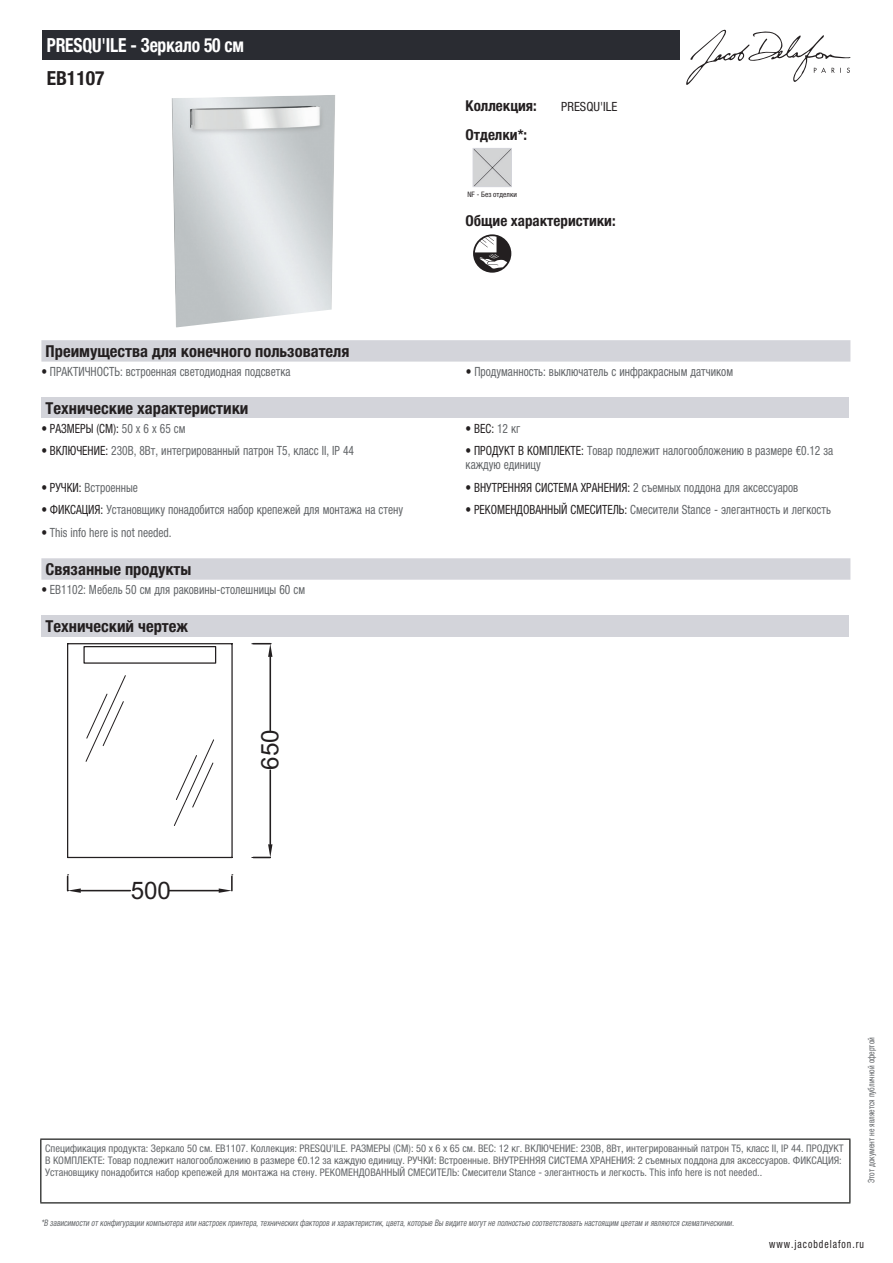
<style>
.page{position:relative;width:893px;height:1263px;background:#fff}
.page>*{position:absolute;margin:0;border:0;box-sizing:border-box;transform-origin:0 0}
.t1{font:24.15px "Arial";color:#231f20}
.t2{font:700 condensed 19.5px "Helvetica Neue LTCYR";letter-spacing:-.01em;color:#fff;scale:.9 1}
.t3{font:700 condensed 19.5px "Helvetica Neue LTCYR";color:#231f20}
.t4{font:700 condensed 16.5px "Helvetica Neue LTCYR";color:#231f20}
.t5{font:700 condensed 15px "Helvetica Neue LTCYR";color:#231f20}
.t6{font:condensed 12.75px/13.5px "Helvetica Neue LTCYR";color:#626568;scale:.9 1}
.t7{font:condensed 12.75px "Helvetica Neue LTCYR";color:#231f20;scale:.9 1}
.t8{font:condensed 12.75px "Helvetica Neue LTCYR";color:#231f20}
.t9{font:condensed 11.25px "Helvetica Neue LTCYR";letter-spacing:.1em;color:#231f20;scale:.87 1}
.t10{font:condensed 10.5px/12px "Helvetica Neue LTCYR";color:#626568}
.t11{font:italic condensed 9px "Helvetica Neue LTCYR";color:#626568;scale:.87 1}
.t12{font:condensed 9px "Helvetica Neue LTCYR";color:#626568;scale:.87 1}
.t13{font:condensed 7.5px "Helvetica Neue LTCYR";color:#231f20}
.s1{color:#231f20}
.s2{color:#626568}
</style>
<div class="page">
<svg style="left:686px;top:30px;width:164px;height:55px"></svg>
<img style="left:172px;top:95px;width:163px;height:232px">
<img style="left:475px;top:150px;width:35px;height:35px">
<div style="left:473px;top:148px;width:39px;height:39px;border:1px solid #d3d4da"></div>
<svg style="left:473px;top:234px;width:38px;height:39px"></svg>
<div style="left:41px;top:340px;width:809px;height:22px;background:#d3d4da"></div>
<div style="left:41px;top:397px;width:808px;height:21px;background:#d3d4da"></div>
<svg style="left:41px;top:558px;width:809px;height:22px;background:#d4d5db"></svg>
<div style="left:41px;top:615px;width:808px;height:21px;background:#d3d4da"></div>
<hr style="left:68px;top:857px;width:164px;height:1px;background:#231f20">
<hr style="left:231px;top:644px;width:2px;height:213px;background:#231f20">
<hr style="left:68px;top:643px;width:164px;height:1px;background:#231f20">
<hr style="left:67px;top:644px;width:1px;height:213px;background:#231f20">
<div style="left:83px;top:646px;width:133px;height:18px;border:1px solid #231f20"></div>
<svg style="left:85px;top:675px;width:129px;height:151px"></svg>
<hr style="left:269px;top:770px;width:2px;height:74px;background:#231f20">
<hr style="left:269px;top:657px;width:2px;height:74px;background:#231f20">
<svg style="left:252px;top:844px;width:20px;height:14px"></svg>
<svg style="left:252px;top:643px;width:20px;height:14px"></svg>
<hr style="left:169px;top:890px;width:50px;height:1px;background:#231f20">
<hr style="left:81px;top:890px;width:49px;height:1px;background:#231f20">
<svg style="left:219px;top:874px;width:14px;height:19px"></svg>
<svg style="left:67px;top:874px;width:14px;height:19px"></svg>
<div style="left:43px;top:30px;width:637px;height:30px;background:#2a2c32"></div>
<hr style="left:40px;top:1138px;width:810px;height:2px;background:#040503">
<hr style="left:40px;top:1140px;width:1px;height:62px;background:#040503">
<hr style="left:849px;top:1140px;width:1px;height:62px;background:#040503">
<hr style="left:40px;top:1202px;width:810px;height:1px;background:#040503">
<h2 class="t2" style="left:47px;top:34px;width:221px">PRESQU'ILE - Зеркало 50 см</h2>
<h2 class="t3" style="left:47px;top:67px;width:59px">EB1107</h2>
<p class="t5" style="left:466px;top:97px;width:73px">Коллекция:</p>
<p class="t8" style="left:561px;top:99px;width:57px">PRESQU'ILE</p>
<p class="t5" style="left:466px;top:126px;width:63px">Отделки*:</p>
<p class="t13" style="left:467px;top:190px;width:51px">NF - Без отделки</p>
<p class="t5" style="left:466px;top:212px;width:152px">Общие характеристики:</p>
<p class="t4" style="left:46px;top:342px;width:305px">Преимущества для конечного пользователя</p>
<p class="t6" style="left:41px;top:365px;width:278px"><span class="s1">•</span> ПРАКТИЧНОСТЬ: встроенная светодиодная подсветка</p>
<p class="t6" style="left:466px;top:365px;width:298px"><span class="s1">•</span> Продуманность: выключатель с инфракрасным датчиком</p>
<p class="t4" style="left:46px;top:399px;width:204px">Технические характеристики</p>
<p class="t7" style="left:41px;top:421px;width:162px">• РАЗМЕРЫ (СМ): <span class="s2">50 x 6 x 65 см</span></p>
<p class="t7" style="left:466px;top:421px;width:62px">• ВЕС: <span class="s2">12 кг</span></p>
<p class="t6" style="left:41px;top:444px;width:349px"><span class="s1">• ВКЛЮЧЕНИЕ:</span> 230В, 8Вт, интегрированный патрон T5, класс II, IP 44</p>
<p class="t6" style="left:466px;top:444px;width:410px"><span class="s1">• ПРОДУКТ В КОМПЛЕКТЕ:</span> Товар подлежит налогообложению в размере €0.12 за каждую единицу</p>
<p class="t6" style="left:41px;top:480px;width:109px"><span class="s1">• РУЧКИ:</span> Встроенные</p>
<p class="t6" style="left:466px;top:480px;width:371px"><span class="s1">• ВНУТРЕННЯЯ СИСТЕМА ХРАНЕНИЯ:</span> 2 съемных поддона для аксессуаров</p>
<p class="t6" style="left:41px;top:503px;width:403px"><span class="s1">• ФИКСАЦИЯ:</span> Установщику понадобится набор крепежей для монтажа на стену</p>
<p class="t6" style="left:466px;top:503px;width:407px"><span class="s1">• РЕКОМЕНДОВАННЫЙ СМЕСИТЕЛЬ:</span> Смесители Stance - элегантность и легкость</p>
<p class="t6" style="left:41px;top:526px;width:146px"><span class="s1">•</span> This info here is not needed.</p>
<p class="t4" style="left:46px;top:560px;width:147px">Связанные продукты</p>
<p class="t6" style="left:41px;top:583px;width:295px"><span class="s1">•</span> EB1102: Мебель 50 см для раковины-столешницы 60 см</p>
<p class="t4" style="left:46px;top:617px;width:144px">Технический чертеж</p>
<h1 class="t1" style="left:131px;top:874px;width:42px">500</h1>
<h1 class="t1" style="left:254px;top:770px;width:42px;rotate:-90deg">650</h1>
<p class="t10" style="left:45px;top:1142px;width:800px">Спецификация продукта: Зеркало 50 см. EB1107. Коллекция: PRESQU'ILE. РАЗМЕРЫ (СМ): 50 x 6 x 65 см. ВЕС: 12 кг. ВКЛЮЧЕНИЕ: 230В, 8Вт, интегрированный патрон T5, класс II, IP 44. ПРОДУКТ<br>В КОМПЛЕКТЕ: Товар подлежит налогообложению в размере €0.12 за каждую единицу. РУЧКИ: Встроенные. ВНУТРЕННЯЯ СИСТЕМА ХРАНЕНИЯ: 2 съемных поддона для аксессуаров. ФИКСАЦИЯ:<br>Установщику понадобится набор крепежей для монтажа на стену. РЕКОМЕНДОВАННЫЙ СМЕСИТЕЛЬ: Смесители Stance - элегантность и легкость. This info here is not needed..</p>
<p class="t11" style="left:41px;top:1218px;width:800px">*В зависимости отконфигурации компьютера или настроек принтера,техническихфакторов и характеристик,цвета,которые Вы видите могутне полностью соответствоватьнастоящим цветам и являются схематическими.</p>
<p class="t12" style="left:866px;top:1183px;width:169px;rotate:-90deg">Этот документ не является публичной офертой</p>
<p class="t9" style="left:769px;top:1237px;width:110px">www.jacobdelafon.ru</p>
</div>
